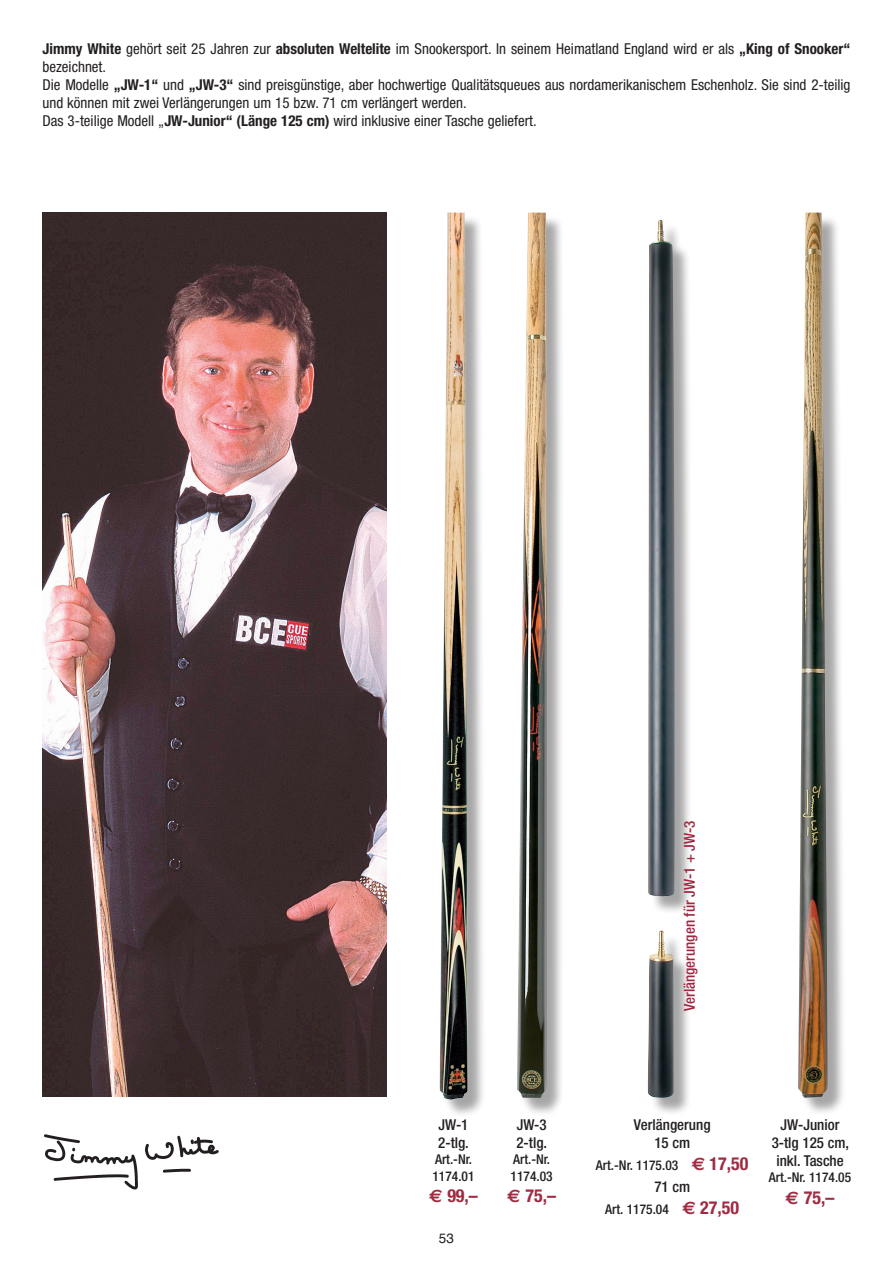
<style>
.page{position:relative;width:893px;height:1263px;background:#fff}
.page>*{position:absolute;margin:0;border:0;box-sizing:border-box;transform-origin:0 0}
.preis{font:700 condensed 18px "Helvetica Neue";color:#9f2b41}
.Artikel_Txt{font:condensed 15px/18px "Helvetica Neue";color:#231f20}
.Artikel{font:500 condensed 15px "Helvetica Neue";color:#231f20}
.zusatz{font:500 condensed 15px "Helvetica Neue";color:#a12640}
.Artikel_Nr{font:500 condensed 13.5px/16.2px "Helvetica Neue";color:#231f20}
.t1{font:13.5px "Helvetica";color:#231f20}
.s1{font-weight:700}
.s2{font-family:"Euro Sans";font-stretch:normal}
.s3{font-family:"Euro Sans";font-weight:700;font-stretch:normal;font-size:18px;color:#9f2b41}
.s4{font-weight:700;font-size:18px;color:#9f2b41}
</style>
<div class="page">
<div style="left:442px;top:215px;width:44px;height:903px;background:#231f20;opacity:.4"></div>
<img style="left:440px;top:213px;width:28px;height:886px">
<div style="left:650px;top:222px;width:43px;height:894px;background:#231f20;opacity:.4"></div>
<img style="left:647px;top:220px;width:28px;height:879px">
<img style="left:43px;top:213px;width:344px;height:884px">
<img style="left:44px;top:1134px;width:175px;height:56px">
<div style="left:801px;top:215px;width:45px;height:901px;background:#231f20;opacity:.4"></div>
<img style="left:798px;top:213px;width:29px;height:885px">
<div style="left:520px;top:215px;width:46px;height:901px;background:#231f20;opacity:.4"></div>
<img style="left:517px;top:213px;width:30px;height:885px">
<p class="Artikel_Txt" style="left:43px;top:40px;width:809px"><span class="s1">Jimmy White</span> gehört seit 25 Jahren zur <span class="s1">absoluten Weltelite</span> im Snookersport. In seinem Heimatland England wird er als <span class="s1">„King of Snooker“ </span>bezeichnet.</p>
<p class="Artikel_Txt" style="left:43px;top:76px;width:809px">Die Modelle <span class="s1">„JW-1“</span> und <span class="s1">„JW-3“</span> sind preisgünstige, aber hochwertige Qualitätsqueues aus nordamerikanischem Eschenholz. Sie sind 2-teilig und können mit zwei Verlängerungen um 15 bzw. 71 cm verlängert werden.</p>
<p class="Artikel_Txt" style="left:43px;top:112px;width:496px">Das 3-teilige Modell „<span class="s1">JW-Junior“ (Länge 125 cm)</span> wird inklusive einer Tasche geliefert.</p>
<p class="zusatz" style="left:680px;top:1011px;width:192px;rotate:-90deg">Verlängerungen für JW-1 + JW-3</p>
<p class="Artikel" style="left:438px;top:1116px;width:31px">JW-1</p>
<p class="Artikel" style="left:438px;top:1134px;width:32px">2-tlg.</p>
<p class="Artikel_Nr" style="left:432px;top:1151px;width:44px">Art.-Nr.<br>1174.01</p>
<p class="preis" style="left:429px;top:1185px;width:50px"><span class="s2">E</span> 99,–</p>
<p class="t1" style="left:439px;top:1228px;width:17px">53</p>
<p class="Artikel" style="left:517px;top:1116px;width:31px">JW-3</p>
<p class="Artikel" style="left:516px;top:1134px;width:32px">2-tlg.</p>
<p class="Artikel_Nr" style="left:511px;top:1151px;width:44px">Art.-Nr.<br>1174.03</p>
<p class="preis" style="left:507px;top:1185px;width:50px"><span class="s2">E</span> 75,–</p>
<p class="Artikel" style="left:634px;top:1116px;width:78px">Verlängerung</p>
<p class="Artikel" style="left:654px;top:1134px;width:37px">15 cm</p>
<p class="Artikel_Nr" style="left:596px;top:1157px;width:154px">Art.-Nr. 1175.03 <span class="s3">E</span> <span class="s4">17,50</span></p>
<p class="Artikel" style="left:654px;top:1178px;width:37px">71 cm</p>
<p class="Artikel_Nr" style="left:605px;top:1200px;width:135px">Art. 1175.04 <span class="s3">E</span> <span class="s4">27,50</span></p>
<p class="Artikel" style="left:781px;top:1116px;width:60px">JW-Junior</p>
<p class="Artikel" style="left:772px;top:1134px;width:79px">3-tlg 125 cm,</p>
<p class="Artikel" style="left:776px;top:1152px;width:69px">inkl. Tasche</p>
<p class="Artikel_Nr" style="left:769px;top:1169px;width:84px">Art.-Nr. 1174.05</p>
<p class="preis" style="left:786px;top:1187px;width:50px"><span class="s2">E</span> 75,–</p>
</div>
